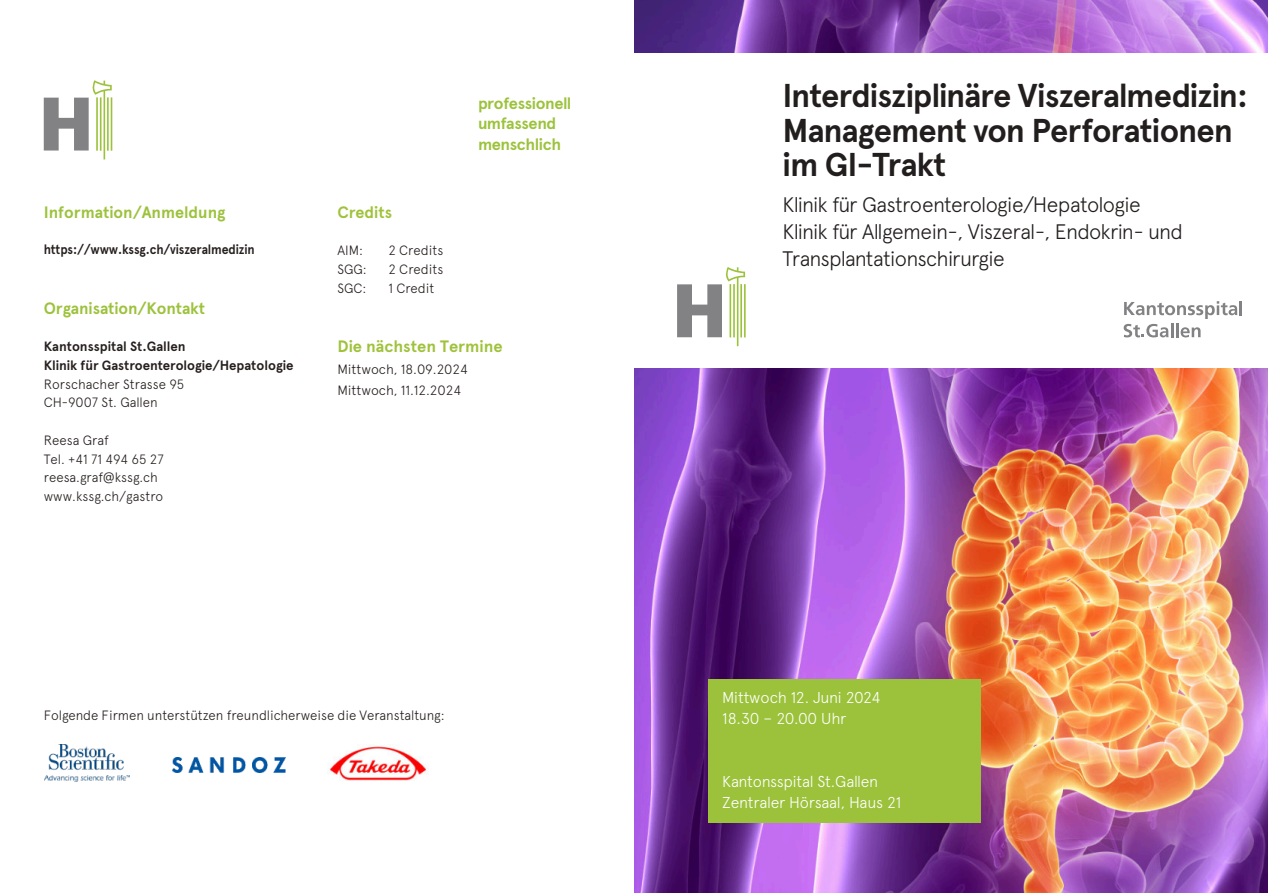
<style>
.page{position:relative;width:1268px;height:893px;background:#fff}
.page>*{position:absolute;margin:0;border:0;box-sizing:border-box;transform-origin:0 0}
.t1{font:700 33px "Apercu";letter-spacing:-.03em;color:#231e1e}
.t2{font:300 21px "Apercu";letter-spacing:-.035em;color:#231e1e}
.t3{font:700 16.5px "Apercu";color:#9cc23c}
.t4{font:700 16.5px "Apercu";color:#9fc23a}
.t5{font:700 16.35px "Apercu";letter-spacing:-.025em;color:#9cc23c}
.t6{font:300 15.75px "Apercu";letter-spacing:-.02em;color:#fff}
.t7{font:300 13.5px "Apercu";color:#261f1e}
.t8{font:700 13.5px "Apercu";letter-spacing:-.005em;color:#261f1e}
.t9{font:700 13.5px "Apercu";letter-spacing:-.005em;color:#261f1e;scale:.91 1}
</style>
<div class="page">
<img style="left:634px;top:0;width:633px;height:893px">
<svg style="left:44px;top:80px;width:68px;height:79px"></svg>
<div style="left:634px;top:53px;width:633px;height:314px;background:#fff"></div>
<div style="left:708px;top:679px;width:272px;height:144px;background:#9cc23c"></div>
<svg style="left:677px;top:267px;width:68px;height:79px"></svg>
<svg style="left:1123px;top:301px;width:118px;height:36px"></svg>
<img style="left:327px;top:744px;width:101px;height:37px">
<img style="left:44px;top:744px;width:85px;height:37px">
<img style="left:172px;top:758px;width:113px;height:15px">
<p class="t3" style="left:44px;top:206px;width:183px">Information/Anmeldung</p>
<p class="t9" style="left:44px;top:245px;width:233px">https://www.kssg.ch/viszeralmedizin</p>
<p class="t3" style="left:44px;top:302px;width:163px">Organisation/Kontakt</p>
<p class="t8" style="left:44px;top:341px;width:143px">Kantonsspital St.Gallen</p>
<p class="t8" style="left:44px;top:360px;width:251px">Klinik für Gastroenterologie/Hepatologie</p>
<p class="t7" style="left:44px;top:379px;width:142px">Rorschacher Strasse 95</p>
<p class="t7" style="left:44px;top:398px;width:115px">CH-9007 St. Gallen</p>
<p class="t7" style="left:44px;top:435px;width:67px">Reesa Graf</p>
<p class="t7" style="left:44px;top:454px;width:121px">Tel. +41 71 494 65 27</p>
<p class="t7" style="left:44px;top:473px;width:116px">reesa.graf@kssg.ch</p>
<p class="t7" style="left:44px;top:491px;width:121px">www.kssg.ch/gastro</p>
<p class="t4" style="left:337px;top:206px;width:56px">Credits</p>
<p class="t7" style="left:337px;top:245px;width:27px">AIM:</p>
<p class="t7" style="left:388px;top:245px;width:56px">2 Credits</p>
<p class="t7" style="left:337px;top:264px;width:31px">SGG:</p>
<p class="t7" style="left:388px;top:264px;width:56px">2 Credits</p>
<p class="t7" style="left:337px;top:283px;width:30px">SGC:</p>
<p class="t7" style="left:388px;top:283px;width:48px">1 Credit</p>
<p class="t5" style="left:478px;top:97px;width:95px">professionell</p>
<p class="t5" style="left:478px;top:118px;width:80px">umfassend</p>
<p class="t5" style="left:478px;top:138px;width:85px">menschlich</p>
<p class="t4" style="left:337px;top:340px;width:167px">Die nächsten Termine</p>
<p class="t7" style="left:337px;top:364px;width:132px">Mittwoch, 18.09.2024</p>
<p class="t7" style="left:337px;top:386px;width:125px">Mittwoch, 11.12.2024</p>
<p class="t7" style="left:44px;top:710px;width:402px">Folgende Firmen unterstützen freundlicherweise die Veranstaltung:</p>
<p class="t1" style="left:782px;top:84px;width:467px">Interdisziplinäre Viszeralmedizin:</p>
<p class="t1" style="left:782px;top:118px;width:451px">Management von Perforationen</p>
<p class="t1" style="left:782px;top:153px;width:165px">im GI-Trakt</p>
<p class="t2" style="left:782px;top:197px;width:359px">Klinik für Gastroenterologie/Hepatologie</p>
<p class="t2" style="left:782px;top:224px;width:402px">Klinik für Allgemein-, Viszeral-, Endokrin- und</p>
<p class="t2" style="left:782px;top:251px;width:224px">Transplantationschirurgie</p>
<p class="t6" style="left:722px;top:692px;width:160px">Mittwoch 12. Juni 2024</p>
<p class="t6" style="left:722px;top:713px;width:126px">18.30 – 20.00 Uhr</p>
<p class="t6" style="left:722px;top:776px;width:157px">Kantonsspital St.Gallen</p>
<p class="t6" style="left:722px;top:797px;width:180px">Zentraler Hörsaal, Haus 21</p>
</div>
